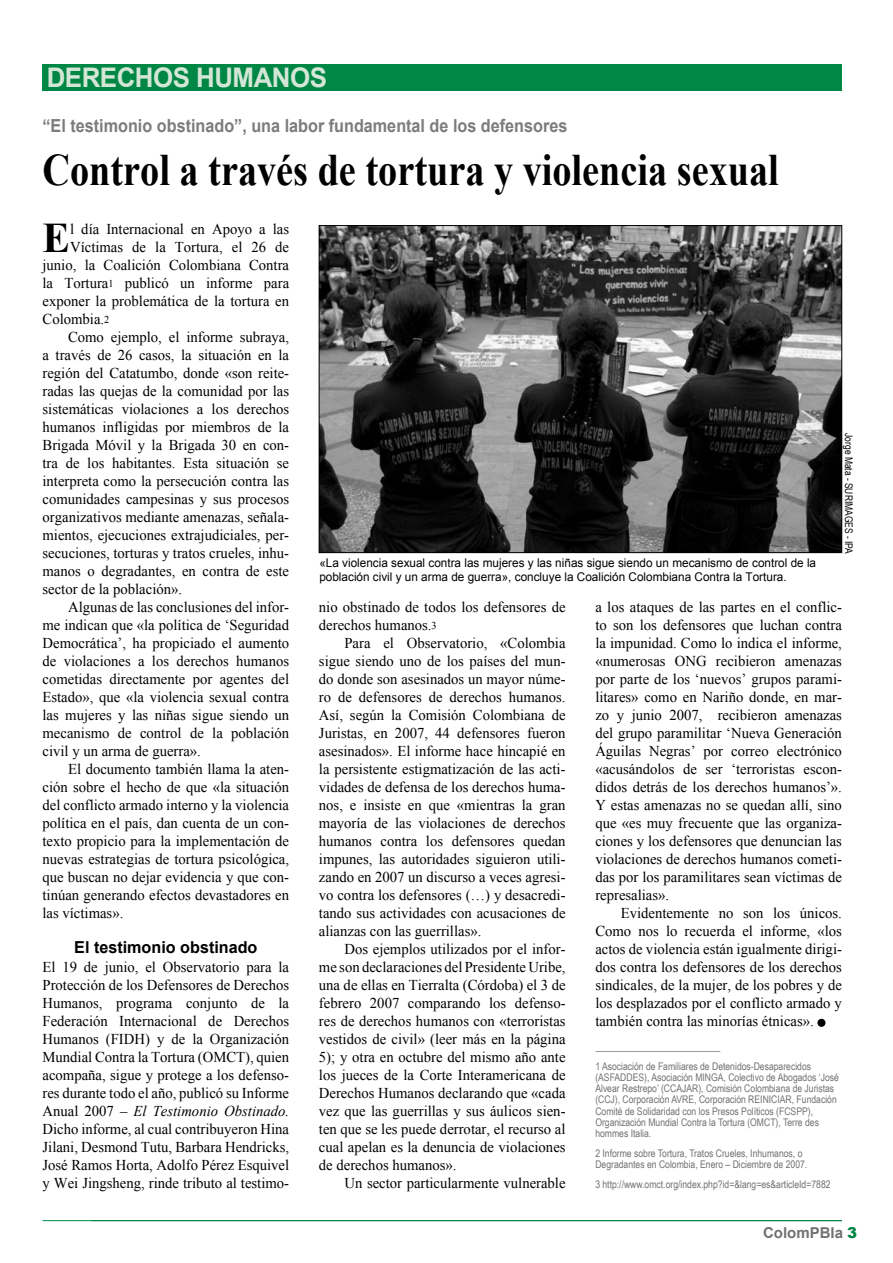
<style>
.page{position:relative;width:893px;height:1263px;background:#fff}
.page>*{position:absolute;margin:0;border:0;box-sizing:border-box;transform-origin:0 0}
.t1{font:700 45px "Times New Roman";color:#000;scale:.85 1}
.t2{font:700 42.15px "Times New Roman";color:#000}
.t3{font:700 27px "Arial";letter-spacing:-.02em;color:#d4e7d7;scale:.96 1}
.t4{font:700 18px "Arial";color:#7b7c7e;scale:.9 1}
.t5{font:700 16.5px "Arial";color:#000}
.t6{font:15px/18px "Times New Roman";color:#000;text-align:justify}
.t7{font:700 15px "Arial";color:#707173}
.t8{font:12px/13.5px "Arial";color:#000}
.t9{font:10.5px/11.2px "Arial Narrow";color:#707173}
.t10{font:10.5px "Arial Narrow";color:#000}
.s1{font-size:10.5px}
.s2{font-style:italic}
.s3{font-weight:900;color:#008745}
</style>
<div class="page">
<hr style="left:43px;top:1220px;width:799px;height:1px;background:#008745">
<div style="left:43px;top:64px;width:602px;height:26px;background:#008745"></div>
<div style="left:467px;top:64px;width:375px;height:26px;background:#008745"></div>
<div style="left:817px;top:1019px;width:8px;height:8px;background:#000;border-radius:50%"></div>
<hr style="left:595px;top:1051px;width:125px;height:1px;background:#9c9d9f">
<img style="left:321px;top:227px;width:519px;height:324px">
<h3 class="t3" style="left:47px;top:60px;width:293px">DERECHOS HUMANOS</h3>
<h3 class="t3" style="left:47px;top:60px;width:72px">XXXX</h3>
<p class="t4" style="left:43px;top:114px;width:585px">“El testimonio obstinado”, una labor fundamental de los defensores</p>
<h1 class="t1" style="left:43px;top:139px;width:868px">Control a través de tortura y violencia sexual</h1>
<h2 class="t2" style="left:43px;top:209px;width:29px">E</h2>
<p class="t6" style="left:70px;top:220px;width:221px">l día Internacional en Apoyo a las</p>
<p class="t6" style="left:70px;top:238px;width:221px">Víctimas de la Tortura, el 26 de</p>
<p class="t6" style="left:43px;top:256px;width:248px">junio, la Coalición Colombiana Contra</p>
<p class="t6" style="left:43px;top:274px;width:248px">la Tortura<span class="s1">1</span> publicó un informe para</p>
<p class="t6" style="left:43px;top:292px;width:248px">exponer la problemática de la tortura en</p>
<p class="t6" style="left:43px;top:310px;width:68px">Colombia.<span class="s1">2</span></p>
<p class="t6" style="left:68px;top:328px;width:223px">Como ejemplo, el informe subraya,</p>
<p class="t6" style="left:43px;top:346px;width:248px">a través de 26 casos, la situación en la</p>
<p class="t6" style="left:43px;top:364px;width:248px">región del Catatumbo, donde «son reite-</p>
<p class="t6" style="left:43px;top:382px;width:248px">radas las quejas de la comunidad por las</p>
<p class="t6" style="left:43px;top:400px;width:248px">sistemáticas violaciones a los derechos</p>
<p class="t6" style="left:43px;top:418px;width:248px">humanos infligidas por miembros de la</p>
<p class="t6" style="left:43px;top:436px;width:248px">Brigada Móvil y la Brigada 30 en con-</p>
<p class="t6" style="left:43px;top:454px;width:248px">tra de los habitantes. Esta situación se</p>
<p class="t6" style="left:43px;top:472px;width:248px">interpreta como la persecución contra las</p>
<p class="t6" style="left:43px;top:490px;width:248px">comunidades campesinas y sus procesos</p>
<p class="t6" style="left:43px;top:508px;width:248px">organizativos mediante amenazas, señala-</p>
<p class="t6" style="left:43px;top:526px;width:248px">mientos, ejecuciones extrajudiciales, per-</p>
<p class="t6" style="left:43px;top:544px;width:248px">secuciones, torturas y tratos crueles, inhu-</p>
<p class="t6" style="left:43px;top:562px;width:248px">manos o degradantes, en contra de este</p>
<p class="t6" style="left:43px;top:580px;width:141px">sector de la población».</p>
<p class="t6" style="left:68px;top:598px;width:223px">Algunas de las conclusiones del infor-</p>
<p class="t6" style="left:43px;top:616px;width:248px">me indican que «la política de ‘Seguridad</p>
<p class="t6" style="left:43px;top:634px;width:248px">Democrática’, ha propiciado el aumento</p>
<p class="t6" style="left:43px;top:652px;width:248px">de violaciones a los derechos humanos</p>
<p class="t6" style="left:43px;top:670px;width:248px">cometidas directamente por agentes del</p>
<p class="t6" style="left:43px;top:688px;width:248px">Estado», que «la violencia sexual contra</p>
<p class="t6" style="left:43px;top:706px;width:248px">las mujeres y las niñas sigue siendo un</p>
<p class="t6" style="left:43px;top:724px;width:248px">mecanismo de control de la población</p>
<p class="t6" style="left:43px;top:742px;width:160px">civil y un arma de guerra».</p>
<p class="t6" style="left:68px;top:760px;width:223px">El documento también llama la aten-</p>
<p class="t6" style="left:43px;top:778px;width:248px">ción sobre el hecho de que «la situación</p>
<p class="t6" style="left:43px;top:796px;width:248px">del conflicto armado interno y la violencia</p>
<p class="t6" style="left:43px;top:814px;width:248px">política en el país, dan cuenta de un con-</p>
<p class="t6" style="left:43px;top:832px;width:248px">texto propicio para la implementación de</p>
<p class="t6" style="left:43px;top:850px;width:248px">nuevas estrategias de tortura psicológica,</p>
<p class="t6" style="left:43px;top:868px;width:248px">que buscan no dejar evidencia y que con-</p>
<p class="t6" style="left:43px;top:886px;width:248px">tinúan generando efectos devastadores en</p>
<p class="t6" style="left:43px;top:904px;width:82px">las víctimas».</p>
<p class="t5" style="left:74px;top:936px;width:185px">El testimonio obstinado</p>
<p class="t6" style="left:43px;top:958px;width:248px">El 19 de junio, el Observatorio para la Protección de los Defensores de Derechos Humanos, programa conjunto de la Federación Internacional de Derechos Humanos (FIDH) y de la Organización Mundial Contra la Tortura (OMCT), quien acompaña, sigue y protege a los defenso&shy;res durante todo el año, publicó su Informe Anual 2007 – <span class="s2">El Testimonio Obstinado.<br></span>Dicho informe, al cual contribuyeron Hina Jilani, Desmond Tutu, Barbara Hendricks, José Ramos Horta, Adolfo Pérez Esquivel y Wei Jingsheng, rinde tributo al testimo-</p>
<p class="t8" style="left:319px;top:556px;width:498px">«La violencia sexual contra las mujeres y las niñas sigue siendo un mecanismo de control de la población civil y un arma de guerra», concluye la Coalición Colombiana Contra la Tortura.</p>
<p class="t10" style="left:856px;top:433px;width:122px;rotate:90deg">Jorge Mata - SURIMAGES - IPA</p>
<p class="t6" style="left:319px;top:598px;width:248px">nio obstinado de todos los defensores de derechos humanos.<span class="s1">3</span></p>
<p class="t6" style="left:319px;top:634px;width:248px;text-indent:26px">Para el Observatorio, «Colombia sigue siendo uno de los países del mun&shy;do donde son asesinados un mayor núme&shy;ro de defensores de derechos humanos.<br>Así, según la Comisión Colombiana de Juristas, en 2007, 44 defensores fueron asesinados». El informe hace hincapié en la persistente estigmatización de las acti&shy;vidades de defensa de los derechos huma&shy;nos, e insiste en que «mientras la gran mayoría de las violaciones de derechos humanos contra los defensores quedan impunes, las autoridades siguieron utili&shy;zando en 2007 un discurso a veces agresi&shy;vo contra los defensores (…) y desacredi&shy;tando sus actividades con acusaciones de alianzas con las guerrillas».</p>
<p class="t6" style="left:319px;top:940px;width:248px;text-indent:26px">Dos ejemplos utilizados por el infor&shy;me son declaraciones del Presidente Uribe, una de ellas en Tierralta (Córdoba) el 3 de febrero 2007 comparando los defenso&shy;res de derechos humanos con «terroristas vestidos de civil» (leer más en la página 5); y otra en octubre del mismo año ante los jueces de la Corte Interamericana de Derechos Humanos declarando que «cada vez que las guerrillas y sus áulicos sien&shy;ten que se les puede derrotar, el recurso al cual apelan es la denuncia de violaciones de derechos humanos».</p>
<p class="t6" style="left:344px;top:1174px;width:223px">Un sector particularmente vulnerable</p>
<p class="t6" style="left:595px;top:598px;width:248px">a los ataques de las partes en el conflic&shy;to son los defensores que luchan contra la impunidad. Como lo indica el informe, «numerosas ONG recibieron amenazas por parte de los ‘nuevos’ grupos parami&shy;litares» como en Nariño donde, en mar&shy;zo y junio 2007, recibieron amenazas del grupo paramilitar ‘Nueva Generación Águilas Negras’ por correo electrónico «acusándolos de ser ‘terroristas escon&shy;didos detrás de los derechos humanos’».<br>Y estas amenazas no se quedan allí, sino que «es muy frecuente que las organiza&shy;ciones y los defensores que denuncian las violaciones de derechos humanos cometi&shy;das por los paramilitares sean víctimas de represalias».</p>
<p class="t6" style="left:595px;top:904px;width:248px;text-indent:26px">Evidentemente no son los únicos.<br>Como nos lo recuerda el informe, «los actos de violencia están igualmente dirigi&shy;dos contra los defensores de los derechos sindicales, de la mujer, de los pobres y de los desplazados por el conflicto armado y también contra las minorías étnicas».</p>
<p class="t9" style="left:595px;top:1060px;width:245px">1 Asociación de Familiares de Detenidos-Desaparecidos (ASFADDES), Asociación MINGA, Colectivo de Abogados ‘José Alvear Restrepo’ (CCAJAR), Comisión Colombiana de Juristas (CCJ), Corporación AVRE, Corporación REINICIAR, Fundación Comité de Solidaridad con los Presos Políticos (FCSPP), Organización Mundial Contra la Tortura (OMCT), Terre des hommes Italia.</p>
<p class="t9" style="left:595px;top:1147px;width:214px">2 Informe sobre Tortura, Tratos Crueles, Inhumanos, o<br>Degradantes en Colombia, Enero – Diciembre de 2007.</p>
<p class="t9" style="left:595px;top:1178px;width:237px">3 http://www.omct.org/index.php?id=&amp;lang=es&amp;articleId=7882</p>
<p class="t7" style="left:763px;top:1222px;width:96px">ColomPBIa <span class="s3">3</span></p>
</div>
